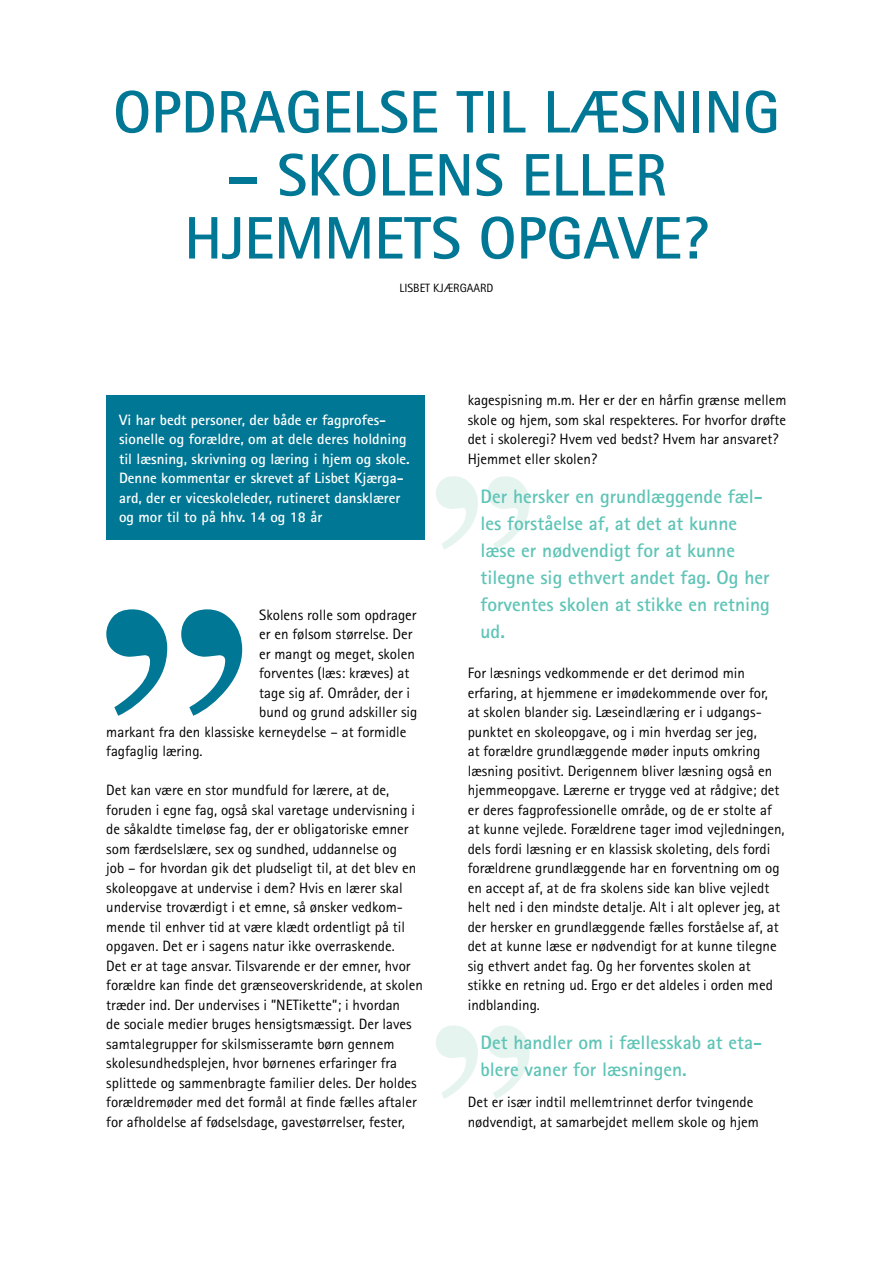
<style>
.page{position:relative;width:893px;height:1263px;background:#fff}
.page>*{position:absolute;margin:0;border:0;box-sizing:border-box;transform-origin:0 0}
.t1{font:700 60px "Rotis Sans Serif";color:#007794}
.t2{font:700 19.5px/27px "Rotis Sans Serif";color:#5ec4b6}
.t3{font:15px/19.5px "Rotis Sans Serif";color:#000}
.t4{font:700 15px/19.5px "Rotis Sans Serif";color:#fff}
.t5{font:12px "Rotis Sans Serif";color:#000}
</style>
<div class="page">
<svg style="left:436px;top:476px;width:94px;height:74px"></svg>
<svg style="left:436px;top:1025px;width:94px;height:74px"></svg>
<div style="left:106px;top:395px;width:319px;height:145px;background:#007794"></div>
<svg style="left:106px;top:609px;width:136px;height:107px"></svg>
<h1 class="t1" style="left:113px;top:74px;width:72px">Opdra</h1>
<h1 class="t1" style="left:285px;top:74px;width:66px">gelse</h1>
<h1 class="t1" style="left:457px;top:74px;width:194px">til læsnin</h1>
<h1 class="t1" style="left:743px;top:74px;width:38px">g</h1>
<h1 class="t1" style="left:226px;top:137px;width:84px">– skolens</h1>
<h1 class="t1" style="left:521px;top:137px;width:29px">eller</h1>
<h1 class="t1" style="left:184px;top:200px;width:35px">hjemmets</h1>
<h1 class="t1" style="left:479px;top:200px;width:231px">opgave ?</h1>
<p class="t5" style="left:399px;top:280px;width:94px">Lisb et Kjærgaard</p>
<p class="t4" style="left:119px;top:409px;width:292px">Vi har bedt personer, der både er fagprofes&shy;sionelle og forældre, om at dele deres holdning til læsning, skrivning og læring i hjem og skole.<br>Denne kommentar er skrevet af Lisbet Kjærga&shy;ard, der er viceskoleleder, rutineret dansklærer og mor til to på hhv. 14 og 18 år</p>
<p class="t3" style="left:259px;top:605px;width:159px">Skolens rolle som opdrager</p>
<p class="t3" style="left:259px;top:624px;width:155px">er en følsom størrelse. Der</p>
<p class="t3" style="left:259px;top:644px;width:157px">er mangt og meget, skolen</p>
<p class="t3" style="left:259px;top:663px;width:152px">forventes (læs: kræves) at</p>
<p class="t3" style="left:259px;top:683px;width:153px">tage sig af. Områder, der i</p>
<p class="t3" style="left:259px;top:702px;width:160px">bund og grund adskiller sig</p>
<p class="t3" style="left:106px;top:722px;width:302px">markant fra den klassiske kerneydelse – at formidle</p>
<p class="t3" style="left:106px;top:741px;width:98px">fagfaglig læring.</p>
<p class="t3" style="left:106px;top:780px;width:318px">Det kan være en stor mundfuld for lærere, at de, foruden i egne fag, også skal varetage undervisning i de såkaldte timeløse fag, der er obligatoriske emner som færdselslære, sex og sundhed, uddannelse og<br>job – for hvordan gik det pludseligt til, at det blev en skoleopgave at undervise i dem? Hvis en lærer skal undervise troværdigt i et emne, så ønsker vedkom&shy;mende til enhver tid at være klædt ordentligt på til opgaven. Det er i sagens natur ikke overraskende.<br>Det er at tage ansvar. Tilsvarende er der emner, hvor forældre kan finde det grænseoverskridende, at skolen træder ind. Der undervises i ”NETikette”; i hvordan<br>de sociale medier bruges hensigtsmæssigt. Der laves samtalegrupper for skilsmisseramte børn gennem skolesundhedsplejen, hvor børnenes erfaringer fra splittede og sammenbragte familier deles. Der holdes forældremøder med det formål at finde fælles aftaler for afholdelse af fødselsdage, gavestørrelser, fester,</p>
<p class="t3" style="left:468px;top:390px;width:320px">kagespisning m.m. Her er der en hårfin grænse mellem skole og hjem, som skal respekteres. For hvorfor drøfte det i skoleregi? Hvem ved bedst? Hvem har ansvaret?<br>Hjemmet eller skolen?</p>
<h2 class="t2" style="left:480px;top:483px;width:291px">Der hersker en grundlæggende fæl&shy;les forståelse af, at det at kunne læse er nødvendigt for at kunne tilegne sig ethvert andet fag. Og her forventes skolen at stikke en retning ud.</h2>
<p class="t3" style="left:468px;top:663px;width:318px">For læsnings vedkommende er det derimod min erfaring, at hjemmene er imødekommende over for,<br>at skolen blander sig. Læseindlæring er i udgangs&shy;punktet en skoleopgave, og i min hverdag ser jeg,<br>at forældre grundlæggende møder inputs omkring læsning positivt. Derigennem bliver læsning også en hjemmeopgave. Lærerne er trygge ved at rådgive; det er deres fagprofessionelle område, og de er stolte af at kunne vejlede. Forældrene tager imod vejledningen, dels fordi læsning er en klassisk skoleting, dels fordi forældrene grundlæggende har en forventning om og en accept af, at de fra skolens side kan blive vejledt helt ned i den mindste detalje. Alt i alt oplever jeg, at der hersker en grundlæggende fælles forståelse af, at det at kunne læse er nødvendigt for at kunne tilegne sig ethvert andet fag. Og her forventes skolen at stikke en retning ud. Ergo er det aldeles i orden med indblanding.</p>
<h2 class="t2" style="left:480px;top:1029px;width:283px">Det handler om i fællesskab at eta&shy;blere vaner for læsningen.</h2>
<p class="t3" style="left:468px;top:1092px;width:293px">Det er især indtil mellemtrinnet derfor tvingende nødvendigt, at samarbejdet mellem skole og hjem</p>
</div>
